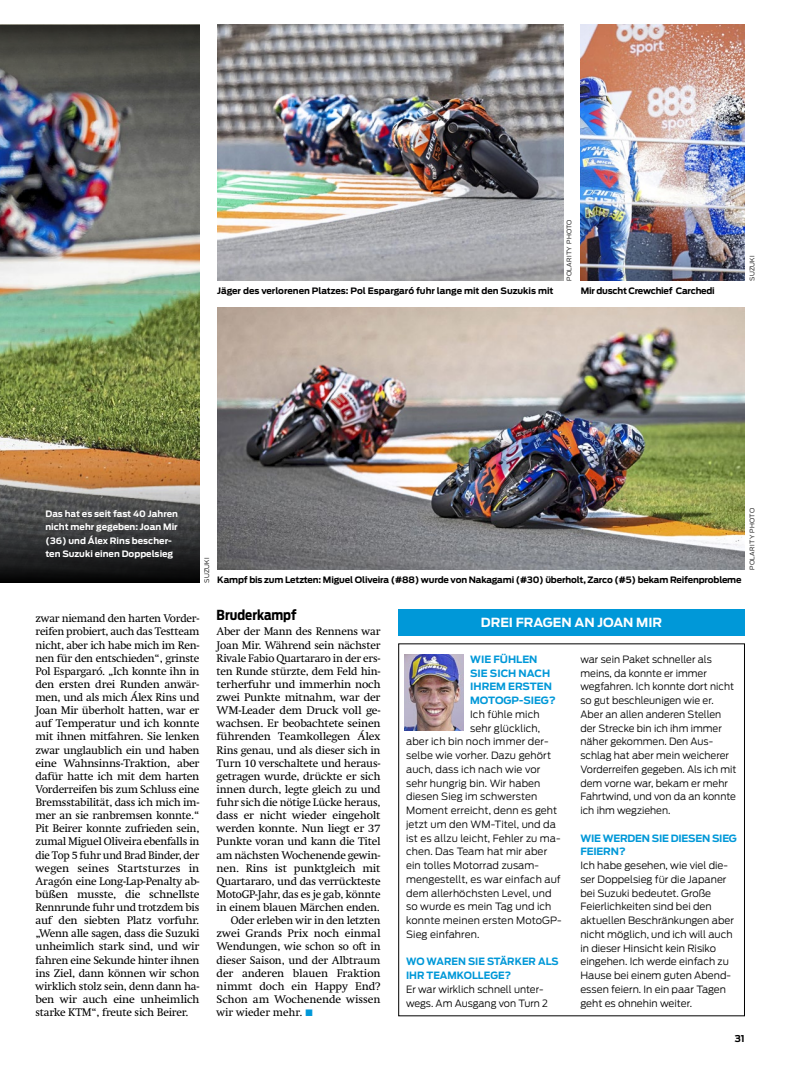
<style>
.page{position:relative;width:798px;height:1081px;background:#fff}
.page>*{position:absolute;margin:0;border:0;box-sizing:border-box;transform-origin:0 0}
.t1{font:700 13.75px "Antenna Condensed";color:#000}
.t2{font:700 12.5px "Antenna";color:#fff}
.t3{font:11.25px/13.1px "Swift LT Std";letter-spacing:-.02em;color:#000;text-align:justify}
.t4{font:11.25px "Swift LT Std";letter-spacing:-.02em;color:#000;scale:1.04 1}
.t5{font:300 10px/13.8px "Antenna";color:#000}
.t6{font:700 10px/13.8px "Antenna";color:#0098d8}
.t7{font:700 10px/13.8px "Antenna";color:#0098d8;scale:.96 1}
.t8{font:700 10px/13.8px "Antenna";letter-spacing:-.02em;color:#0098d8}
.t9{font:700 9.38px "Antenna";color:#000}
.t10{font:700 8.75px "Antenna";letter-spacing:-.015em;color:#000}
.t11{font:700 8.75px/13.1px "Antenna";color:#fff}
.t12{font:300 6.25px "Antenna";letter-spacing:.05em;color:#000}
.s1{color:#0098d8}
</style>
<div class="page">
<img style="left:0;top:169px;width:199px;height:269px">
<svg style="left:0;top:438px;width:199px;height:145px;background:#675745"></svg>
<img style="left:0;top:25px;width:199px;height:144px">
<img style="left:217px;top:25px;width:345px;height:256px">
<img style="left:217px;top:307px;width:527px;height:263px">
<img style="left:580px;top:25px;width:164px;height:256px">
<div style="left:398px;top:609px;width:346px;height:26px;background:#0098d8"></div>
<img style="left:404px;top:655px;width:59px;height:76px">
<p class="t10" style="left:217px;top:286px;width:337px">Jäger des verlorenen Platzes: Pol Espargaró fuhr lange mit den Suzukis mit</p>
<p class="t12" style="left:565px;top:281px;width:63px;rotate:-90deg">POLARITY PHOTO</p>
<p class="t10" style="left:580px;top:286px;width:135px">Mir duscht Crewchief Carchedi</p>
<p class="t12" style="left:748px;top:281px;width:27px;rotate:-90deg">SUZUKI</p>
<p class="t11" style="left:45px;top:507px;width:134px">Das hat es seit fast 40 Jahren nicht mehr gegeben: Joan Mir (36) und Álex Rins bescher&shy;ten Suzuki einen Doppelsieg</p>
<p class="t12" style="left:203px;top:583px;width:27px;rotate:-90deg">SUZUKI</p>
<p class="t10" style="left:217px;top:574px;width:525px">Kampf bis zum Letzten: Miguel Oliveira (#88) wurde von Nakagami (#30) überholt, Zarco (#5) bekam Reifenprobleme</p>
<p class="t12" style="left:748px;top:570px;width:63px;rotate:-90deg">POLARITY PHOTO</p>
<p class="t3" style="left:35px;top:612px;width:165px">zwar niemand den harten Vorder&shy;reifen probiert, auch das Testteam nicht, aber ich habe mich im Ren&shy;nen für den entschieden“, grinste Pol Espargaró. „Ich konnte ihn in den ersten drei Runden anwär&shy;men, und als mich Álex Rins und Joan Mir überholt hatten, war er auf Temperatur und ich konnte mit ihnen mitfahren. Sie lenken zwar unglaublich ein und haben eine Wahnsinns-Traktion, aber dafür hatte ich mit dem harten Vorderreifen bis zum Schluss eine Bremsstabilität, dass ich mich im&shy;mer an sie ranbremsen konnte.“ Pit Beirer konnte zufrieden sein, zumal Miguel Oliveira ebenfalls in die Top 5 fuhr und Brad Binder, der wegen seines Startsturzes in Aragón eine Long-Lap-Penalty ab&shy;büßen musste, die schnellste Rennrunde fuhr und trotzdem bis auf den siebten Platz vorfuhr. „Wenn alle sagen, dass die Suzuki unheimlich stark sind, und wir fahren eine Sekunde hinter ihnen ins Ziel, dann können wir schon wirklich stolz sein, denn dann ha&shy;ben wir auch eine unheimlich starke KTM“, freute sich Beirer.</p>
<p class="t1" style="left:216px;top:605px;width:81px">Bruderkampf</p>
<p class="t3" style="left:216px;top:625px;width:165px">Aber der Mann des Rennens war</p>
<p class="t3" style="left:216px;top:638px;width:165px">Joan Mir. Während sein nächster</p>
<p class="t3" style="left:216px;top:651px;width:165px">Rivale Fabio Quartararo in der ers-</p>
<p class="t3" style="left:216px;top:664px;width:165px">ten Runde stürzte, dem Feld hin-</p>
<p class="t4" style="left:216px;top:678px;width:159px">terherfuhr und immerhin noch</p>
<p class="t4" style="left:216px;top:691px;width:159px">zwei Punkte mitnahm, war der</p>
<p class="t4" style="left:216px;top:704px;width:159px">WM-Leader dem Druck voll ge-</p>
<p class="t4" style="left:216px;top:717px;width:159px">wachsen. Er beobachtete seinen</p>
<p class="t4" style="left:216px;top:730px;width:159px">führenden Teamkollegen Álex</p>
<p class="t3" style="left:216px;top:743px;width:165px">Rins genau, und als dieser sich in</p>
<p class="t3" style="left:216px;top:756px;width:165px">Turn 10 verschaltete und heraus-</p>
<p class="t3" style="left:216px;top:769px;width:165px">getragen wurde, drückte er sich</p>
<p class="t3" style="left:216px;top:783px;width:165px">innen durch, legte gleich zu und</p>
<p class="t3" style="left:216px;top:796px;width:165px">fuhr sich die nötige Lücke heraus,</p>
<p class="t4" style="left:216px;top:809px;width:159px">dass er nicht wieder eingeholt</p>
<p class="t4" style="left:216px;top:822px;width:159px">werden konnte. Nun liegt er 37</p>
<p class="t3" style="left:216px;top:835px;width:165px">Punkte voran und kann die Titel</p>
<p class="t3" style="left:216px;top:848px;width:165px">am nächsten Wochenende gewin-</p>
<p class="t4" style="left:216px;top:862px;width:159px">nen. Rins ist punktgleich mit</p>
<p class="t3" style="left:216px;top:874px;width:165px">Quartararo, und das verrückteste</p>
<p class="t3" style="left:216px;top:888px;width:165px">MotoGP-Jahr, das es je gab, könnte</p>
<p class="t3" style="left:216px;top:901px;width:165px">in einem blauen Märchen enden.</p>
<p class="t3" style="left:231px;top:914px;width:151px">Oder erleben wir in den letzten</p>
<p class="t3" style="left:216px;top:927px;width:165px">zwei Grands Prix noch einmal</p>
<p class="t3" style="left:216px;top:940px;width:165px">Wendungen, wie schon so oft in</p>
<p class="t3" style="left:216px;top:953px;width:165px">dieser Saison, und der Albtraum</p>
<p class="t3" style="left:216px;top:966px;width:165px">der anderen blauen Fraktion</p>
<p class="t3" style="left:216px;top:979px;width:165px">nimmt doch ein Happy End?</p>
<p class="t3" style="left:216px;top:993px;width:165px">Schon am Wochenende wissen</p>
<p class="t3" style="left:216px;top:1006px;width:98px">wir wieder mehr. <span class="s1">■</span></p>
<p class="t2" style="left:480px;top:615px;width:183px">DREI FRAGEN AN JOAN MIR</p>
<p class="t6" style="left:470px;top:652px;width:87px">WIE FÜHLEN<br>SIE SICH NACH<br>IHREM ERSTEN<br>MOTOGP-SIEG?</p>
<p class="t5" style="left:470px;top:707px;width:71px">Ich fühle mich</p>
<p class="t5" style="left:470px;top:721px;width:72px">sehr glücklich,</p>
<p class="t5" style="left:406px;top:735px;width:144px">aber ich bin noch immer der-</p>
<p class="t5" style="left:406px;top:748px;width:146px">selbe wie vorher. Dazu gehört</p>
<p class="t5" style="left:406px;top:762px;width:136px">auch, dass ich nach wie vor</p>
<p class="t5" style="left:406px;top:776px;width:136px">sehr hungrig bin. Wir haben</p>
<p class="t5" style="left:406px;top:790px;width:133px">diesen Sieg im schwersten</p>
<p class="t5" style="left:406px;top:803px;width:153px">Moment erreicht, denn es geht</p>
<p class="t5" style="left:406px;top:817px;width:151px">jetzt um den WM-Titel, und da</p>
<p class="t5" style="left:406px;top:831px;width:156px">ist es allzu leicht, Fehler zu ma-</p>
<p class="t5" style="left:406px;top:845px;width:143px">chen. Das Team hat mir aber</p>
<p class="t5" style="left:406px;top:858px;width:134px">ein tolles Motorrad zusam-</p>
<p class="t5" style="left:406px;top:872px;width:156px">mengestellt, es war einfach auf</p>
<p class="t5" style="left:406px;top:886px;width:147px">dem allerhöchsten Level, und</p>
<p class="t5" style="left:406px;top:900px;width:147px">so wurde es mein Tag und ich</p>
<p class="t5" style="left:406px;top:913px;width:157px">konnte meinen ersten MotoGP-</p>
<p class="t5" style="left:406px;top:927px;width:75px">Sieg einfahren.</p>
<p class="t7" style="left:406px;top:955px;width:160px">WO WAREN SIE STÄRKER ALS<br>IHR TEAMKOLLEGE?</p>
<p class="t5" style="left:406px;top:982px;width:143px">Er war wirklich schnell unter&shy;wegs. Am Ausgang von Turn 2</p>
<p class="t5" style="left:580px;top:652px;width:157px">war sein Paket schneller als meins, da konnte er immer wegfahren. Ich konnte dort nicht so gut beschleunigen wie er.<br>Aber an allen anderen Stellen der Strecke bin ich ihm immer näher gekommen. Den Aus&shy;schlag hat aber mein weicherer<br>Vorderreifen gegeben. Als ich mit dem vorne war, bekam er mehr<br>Fahrtwind, und von da an konnte ich ihm wegziehen.</p>
<p class="t8" style="left:580px;top:831px;width:158px">WIE WERDEN SIE DIESEN SIEG<br>FEIERN?</p>
<p class="t5" style="left:580px;top:858px;width:155px">Ich habe gesehen, wie viel die&shy;ser Doppelsieg für die Japaner bei Suzuki bedeutet. Große<br>Feierlichkeiten sind bei den aktuellen Beschränkungen aber nicht möglich, und ich will auch in dieser Hinsicht kein Risiko eingehen. Ich werde einfach zu<br>Hause bei einem guten Abend&shy;essen feiern. In ein paar Tagen geht es ohnehin weiter.</p>
<p class="t9" style="left:734px;top:1033px;width:11px">31</p>
</div>
